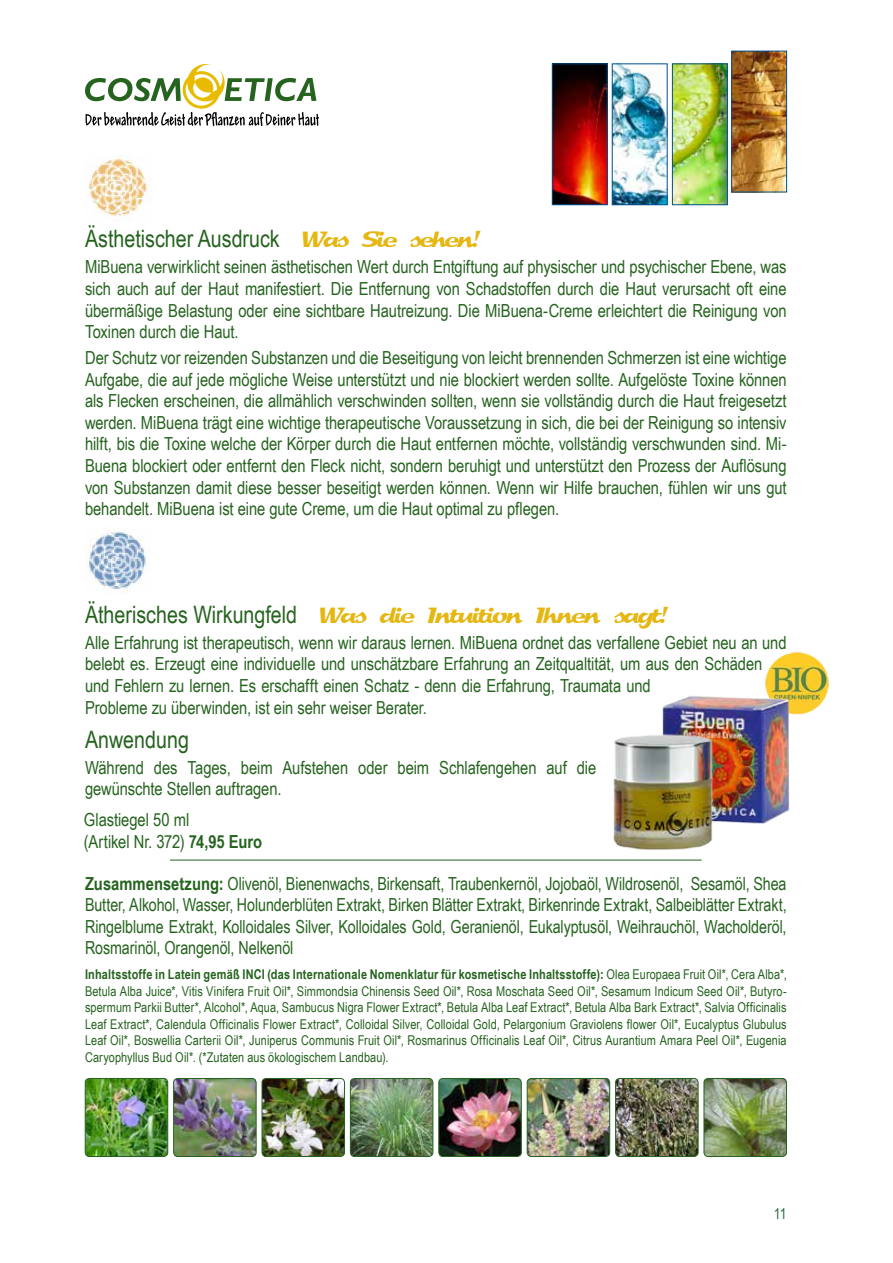
<style>
.page{position:relative;width:893px;height:1263px;background:#fff}
.page>*{position:absolute;margin:0;border:0;box-sizing:border-box;transform-origin:0 0}
.t1{font:24px "Splash";letter-spacing:-.1em;color:#e5b712}
.t2{font:24px "Arial Narrow";color:#25631e}
.t3{font:18px/21.6px "Arial Narrow";letter-spacing:-.005em;color:#25631e;text-align:justify}
.t4{font:15px "Arial Narrow";color:#286944}
.t5{font:13.5px/16.5px "Arial Narrow";letter-spacing:.005em;color:#25631e;text-align:justify}
.s1{font-family:"Splash";color:#e5b712}
.s2{font-family:"Arial Narrow";color:#25631e}
.s3{font-weight:700}
</style>
<div class="page">
<img style="left:614px;top:66px;width:51px;height:137px">
<div style="left:612px;top:64px;width:55px;height:141px;border:1px solid #005193"></div>
<img style="left:554px;top:66px;width:51px;height:137px">
<div style="left:552px;top:64px;width:55px;height:141px;border:1px solid #005193"></div>
<img style="left:674px;top:66px;width:51px;height:137px">
<div style="left:672px;top:64px;width:55px;height:141px;border:1px solid #005193"></div>
<img style="left:734px;top:53px;width:51px;height:137px">
<div style="left:732px;top:51px;width:55px;height:141px;border:1px solid #005193"></div>
<img style="left:350px;top:1078px;width:83px;height:78px">
<div style="left:350px;top:1078px;width:83px;height:79px;border:1px solid #25631e;border-radius:4px"></div>
<img style="left:439px;top:1078px;width:82px;height:78px">
<div style="left:439px;top:1078px;width:82px;height:79px;border:1px solid #25631e;border-radius:4px"></div>
<img style="left:527px;top:1078px;width:83px;height:78px">
<div style="left:527px;top:1078px;width:83px;height:79px;border:1px solid #25631e;border-radius:4px"></div>
<img style="left:617px;top:1078px;width:81px;height:78px">
<div style="left:615px;top:1078px;width:83px;height:79px;border:1px solid #25631e;border-radius:4px"></div>
<img style="left:704px;top:1078px;width:81px;height:78px">
<div style="left:704px;top:1078px;width:83px;height:79px;border:1px solid #25631e;border-radius:4px"></div>
<img style="left:85px;top:1079px;width:83px;height:77px">
<div style="left:85px;top:1078px;width:83px;height:79px;border:1px solid #25631e;border-radius:4px"></div>
<img style="left:175px;top:1078px;width:81px;height:78px">
<div style="left:173px;top:1078px;width:83px;height:79px;border:1px solid #25631e;border-radius:4px"></div>
<img style="left:262px;top:1078px;width:83px;height:78px">
<div style="left:262px;top:1078px;width:83px;height:79px;border:1px solid #25631e;border-radius:4px"></div>
<svg style="left:85px;top:64px;width:234px;height:62px"></svg>
<img style="left:765px;top:652px;width:64px;height:62px">
<img style="left:86px;top:156px;width:65px;height:64px">
<img style="left:85px;top:528px;width:61px;height:65px">
<img style="left:662px;top:690px;width:142px;height:134px">
<img style="left:613px;top:719px;width:107px;height:131px">
<hr style="left:170px;top:860px;width:532px;height:1px;background:#25631e">
<h1 class="t2" style="left:85px;top:225px;width:396px">Ästhetischer Ausdruck <span class="s1">Was Sie sehen!</span></h1>
<p class="t3" style="left:85px;top:256px;width:703px">MiBuena verwirklicht seinen ästhetischen Wert durch Entgiftung auf physischer und psychischer Ebene, was sich auch auf der Haut manifestiert. Die Entfernung von Schadstoffen durch die Haut verursacht oft eine übermäßige Belastung oder eine sichtbare Hautreizung. Die MiBuena-Creme erleichtert die Reinigung von Toxinen durch die Haut.</p>
<p class="t3" style="left:85px;top:347px;width:703px">Der Schutz vor reizenden Substanzen und die Beseitigung von leicht brennenden Schmerzen ist eine wichtige Aufgabe, die auf jede mögliche Weise unterstützt und nie blockiert werden sollte. Aufgelöste Toxine können als Flecken erscheinen, die allmählich verschwinden sollten, wenn sie vollständig durch die Haut freigesetzt werden. MiBuena trägt eine wichtige therapeutische Voraussetzung in sich, die bei der Reinigung so intensiv hilft, bis die Toxine welche der Körper durch die Haut entfernen möchte, vollständig verschwunden sind. Mi-Buena blockiert oder entfernt den Fleck nicht, sondern beruhigt und unterstützt den Prozess der Auflösung von Substanzen damit diese besser beseitigt werden können. Wenn wir Hilfe brauchen, fühlen wir uns gut behandelt. MiBuena ist eine gute Creme, um die Haut optimal zu pflegen.</p>
<h1 class="t1" style="left:85px;top:603px;width:583px"><span class="s2">Ätherisches Wirkungfeld</span> Was die Intuition Ihnen sagt!</h1>
<p class="t3" style="left:85px;top:631px;width:703px;text-align:left">Alle Erfahrung ist therapeutisch, wenn wir daraus lernen. MiBuena ordnet das verfallene Gebiet neu an und belebt es. Erzeugt eine individuelle und unschätzbare Erfahrung an Zeitqualtität, um aus den Schäden und Fehlern zu lernen. Es erschafft einen Schatz - denn die Erfahrung, Traumata und<br>Probleme zu überwinden, ist ein sehr weiser Berater.</p>
<h1 class="t2" style="left:85px;top:726px;width:105px">Anwendung</h1>
<p class="t3" style="left:85px;top:756px;width:513px">Während des Tages, beim Aufstehen oder beim Schlafengehen auf die gewünschte Stellen auftragen.</p>
<p class="t3" style="left:84px;top:809px;width:180px">Glastiegel 50 ml<br>(Artikel Nr. 372) <span class="s3">74,95 Euro</span></p>
<p class="t3" style="left:85px;top:872px;width:703px"><span class="s3">Zusammensetzung:</span> Olivenöl, Bienenwachs, Birkensaft, Traubenkernöl, Jojobaöl, Wildrosenöl, Sesamöl, Shea Butter, Alkohol, Wasser, Holunderblüten Extrakt, Birken Blätter Extrakt, Birkenrinde Extrakt, Salbeiblätter Extrakt, Ringelblume Extrakt, Kolloidales Silver, Kolloidales Gold, Geranienöl, Eukalyptusöl, Weihrauchöl, Wacholderöl, Rosmarinöl, Orangenöl, Nelkenöl</p>
<p class="t5" style="left:85px;top:966px;width:703px"><span class="s3">Inhaltsstoffe in Latein gemäß INCI (das Internationale Nomenklatur für kosmetische Inhaltsstoffe):</span> Olea Europaea Fruit Oil*, Cera Alba*, Betula Alba Juice*, Vitis Vinifera Fruit Oil*, Simmondsia Chinensis Seed Oil*, Rosa Moschata Seed Oil*, Sesamum Indicum Seed Oil*, Butyro&shy;spermum Parkii Butter*, Alcohol*, Aqua, Sambucus Nigra Flower Extract*, Betula Alba Leaf Extract*, Betula Alba Bark Extract*, Salvia Officinalis Leaf Extract*, Calendula Officinalis Flower Extract*, Colloidal Silver, Colloidal Gold, Pelargonium Graviolens flower Oil*, Eucalyptus Glubulus Leaf Oil*, Boswellia Carterii Oil*, Juniperus Communis Fruit Oil*, Rosmarinus Officinalis Leaf Oil*, Citrus Aurantium Amara Peel Oil*, Eugenia Caryophyllus Bud Oil*. (*Zutaten aus ökologischem Landbau).</p>
<p class="t4" style="left:774px;top:1205px;width:14px">11</p>
</div>
